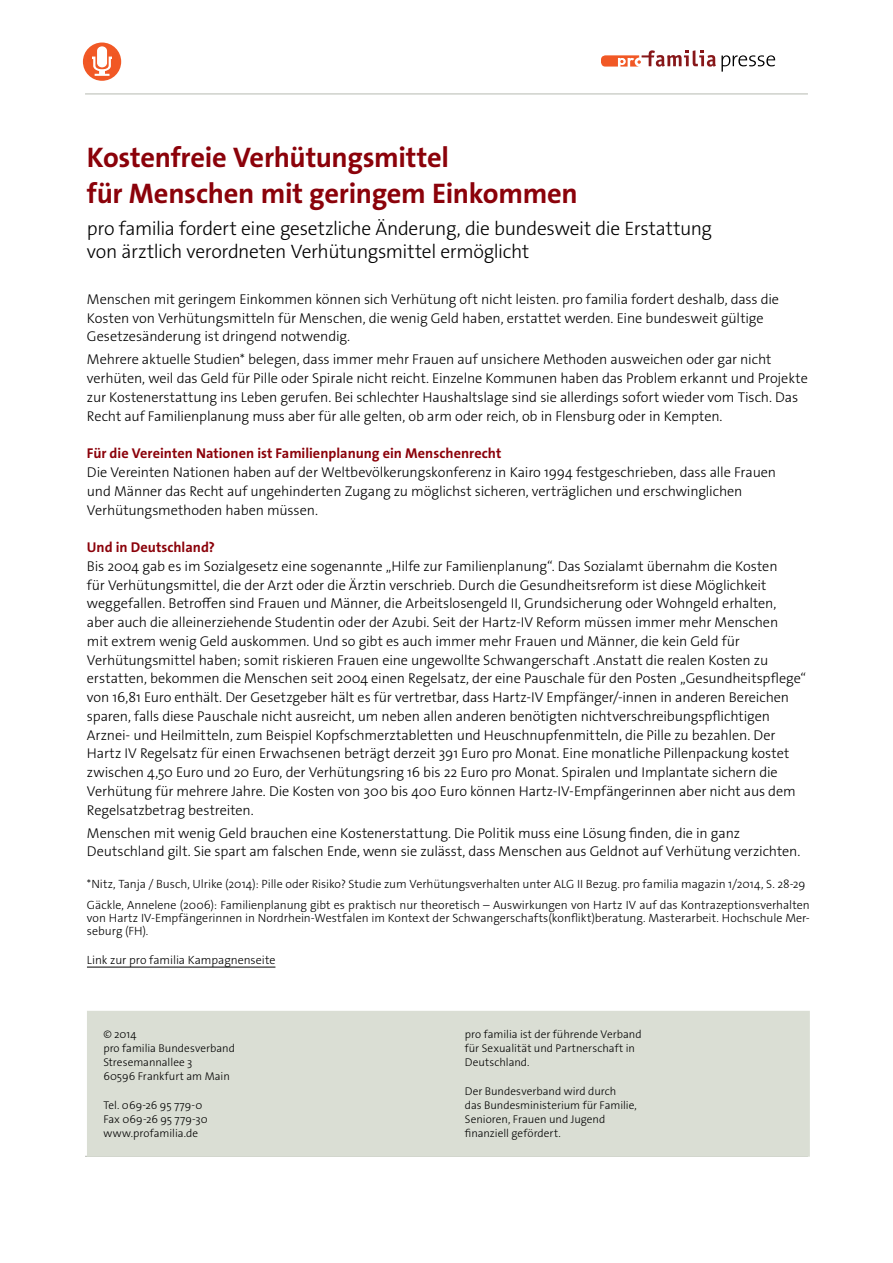
<style>
.page{position:relative;width:893px;height:1263px;background:#fff}
.page>*{position:absolute;margin:0;border:0;box-sizing:border-box;transform-origin:0 0}
.t1{font:700 28.5px/36px "The Sans Os F";letter-spacing:-.01em;color:#8b020a}
.t2{font:300 19.5px/23.4px "The Sans Os F";letter-spacing:-.02em;color:#000}
.t3{font:300 14.25px/18.8px "The Sans Os F";letter-spacing:-.01em;color:#000}
.t4{font:700 14.25px "The Sans Os F";color:#8b020a}
.t5{font:300 12px/21.3px "The Sans Os F";color:#000}
.t6{font:300 11.25px/14.2px "The Sans Os F";color:#000}
</style>
<div class="page">
<svg style="left:601px;top:50px;width:174px;height:22px"></svg>
<div style="left:83px;top:43px;width:38px;height:38px;background:#f15825;border-radius:50%"></div>
<div style="left:97px;top:46px;width:10px;height:21px;background:#fff;border-radius:5px"></div>
<hr style="left:85px;top:94px;width:723px;height:1px;background:#b6bab2">
<hr style="left:85px;top:1156px;width:723px;height:1px;background:#b6bab2">
<svg style="left:87px;top:54px;width:31px;height:22px"></svg>
<hr style="left:87px;top:967px;width:188px;height:1px;background:#000">
<div style="left:88px;top:1011px;width:721px;height:145px;background:#daded4"></div>
<div style="left:87px;top:1011px;width:723px;height:146px;border:2px solid #daded4"></div>
<h1 class="t1" style="left:87px;top:140px;width:492px">Kostenfreie Verhütungsmittel<br>für Menschen mit geringem Einkommen</h1>
<h2 class="t2" style="left:87px;top:217px;width:627px">pro familia fordert eine gesetzliche Änderung, die bundesweit die Erstattung von ärztlich verordneten Verhütungsmittel ermöglicht</h2>
<p class="t3" style="left:87px;top:290px;width:694px">Menschen mit geringem Einkommen können sich Verhütung oft nicht leisten. pro familia fordert deshalb, dass die<br>Kosten von Verhütungsmitteln für Menschen, die wenig Geld haben, erstattet werden. Eine bundesweit gültige<br>Gesetzesänderung ist dringend notwendig.</p>
<p class="t3" style="left:87px;top:350px;width:722px">Mehrere aktuelle Studien* belegen, dass immer mehr Frauen auf unsichere Methoden ausweichen oder gar nicht verhüten, weil das Geld für Pille oder Spirale nicht reicht. Einzelne Kommunen haben das Problem erkannt und Projekte zur Kostenerstattung ins Leben gerufen. Bei schlechter Haushaltslage sind sie allerdings sofort wieder vom Tisch. Das Recht auf Familienplanung muss aber für alle gelten, ob arm oder reich, ob in Flensburg oder in Kempten.</p>
<p class="t4" style="left:87px;top:444px;width:416px">Für die Vereinten Nationen ist Familienplanung ein Menschenrecht</p>
<p class="t3" style="left:87px;top:463px;width:691px">Die Vereinten Nationen haben auf der Weltbevölkerungskonferenz in Kairo 1994 festgeschrieben, dass alle Frauen und Männer das Recht auf ungehinderten Zugang zu möglichst sicheren, verträglichen und erschwinglichen<br>Verhütungsmethoden haben müssen.</p>
<p class="t4" style="left:87px;top:538px;width:130px">Und in Deutschland?</p>
<p class="t3" style="left:87px;top:557px;width:721px">Bis 2004 gab es im Sozialgesetz eine sogenannte „Hilfe zur Familienplanung“. Das Sozialamt übernahm die Kosten<br>für Verhütungsmittel, die der Arzt oder die Ärztin verschrieb. Durch die Gesundheitsreform ist diese Möglichkeit weggefallen. Betroffen sind Frauen und Männer, die Arbeitslosengeld II, Grundsicherung oder Wohngeld erhalten, aber auch die alleinerziehende Studentin oder der Azubi. Seit der Hartz-IV Reform müssen immer mehr Menschen<br>mit extrem wenig Geld auskommen. Und so gibt es auch immer mehr Frauen und Männer, die kein Geld für Verhütungsmittel haben; somit riskieren Frauen eine ungewollte Schwangerschaft .Anstatt die realen Kosten zu erstatten, bekommen die Menschen seit 2004 einen Regelsatz, der eine Pauschale für den Posten „Gesundheitspflege“ von 16,81 Euro enthält. Der Gesetzgeber hält es für vertretbar, dass Hartz-IV Empfänger/-innen in anderen Bereichen sparen, falls diese Pauschale nicht ausreicht, um neben allen anderen benötigten nichtverschreibungspflichtigen Arznei- und Heilmitteln, zum Beispiel Kopfschmerztabletten und Heuschnupfenmitteln, die Pille zu bezahlen. Der Hartz IV Regelsatz für einen Erwachsenen beträgt derzeit 391 Euro pro Monat. Eine monatliche Pillenpackung kostet zwischen 4,50 Euro und 20 Euro, der Verhütungsring 16 bis 22 Euro pro Monat. Spiralen und Implantate sichern die Verhütung für mehrere Jahre. Die Kosten von 300 bis 400 Euro können Hartz-IV-Empfängerinnen aber nicht aus dem Regelsatzbetrag bestreiten.</p>
<p class="t3" style="left:87px;top:823px;width:715px">Menschen mit wenig Geld brauchen eine Kostenerstattung. Die Politik muss eine Lösung finden, die in ganz<br>Deutschland gilt. Sie spart am falschen Ende, wenn sie zulässt, dass Menschen aus Geldnot auf Verhütung verzichten.</p>
<p class="t5" style="left:87px;top:873px;width:724px">*Nitz, Tanja / Busch, Ulrike (2014): Pille oder Risiko? Studie zum Verhütungsverhalten unter ALG II Bezug. pro familia magazin 1/2014, S. 28-29<br>Gäckle, Annelene (2006): Familienplanung gibt es praktisch nur theoretisch – Auswirkungen von Hartz IV auf das Kontrazeptionsverhalten</p>
<p class="t5" style="left:87px;top:911px;width:724px;line-height:12.8px">von Hartz IV-Empfängerinnen in Nordrhein-Westfalen im Kontext der Schwangerschafts(konflikt)beratung. Masterarbeit. Hochschule Mer&shy;seburg (FH).</p>
<p class="t5" style="left:87px;top:950px;width:190px">Link zur pro familia Kampagnenseite</p>
<p class="t6" style="left:103px;top:1027px;width:133px">© 2014<br>pro familia Bundesverband<br>Stresemannallee 3<br>60596 Frankfurt am Main</p>
<p class="t6" style="left:103px;top:1098px;width:106px">Tel. 069-26 95 779-0<br>Fax 069-26 95 779-30 www.profamilia.de</p>
<p class="t6" style="left:465px;top:1027px;width:178px">pro familia ist der führende Verband für Sexualität und Partnerschaft in<br>Deutschland.</p>
<p class="t6" style="left:465px;top:1084px;width:173px">Der Bundesverband wird durch<br>das Bundesministerium für Familie,<br>Senioren, Frauen und Jugend finanziell gefördert.</p>
</div>
